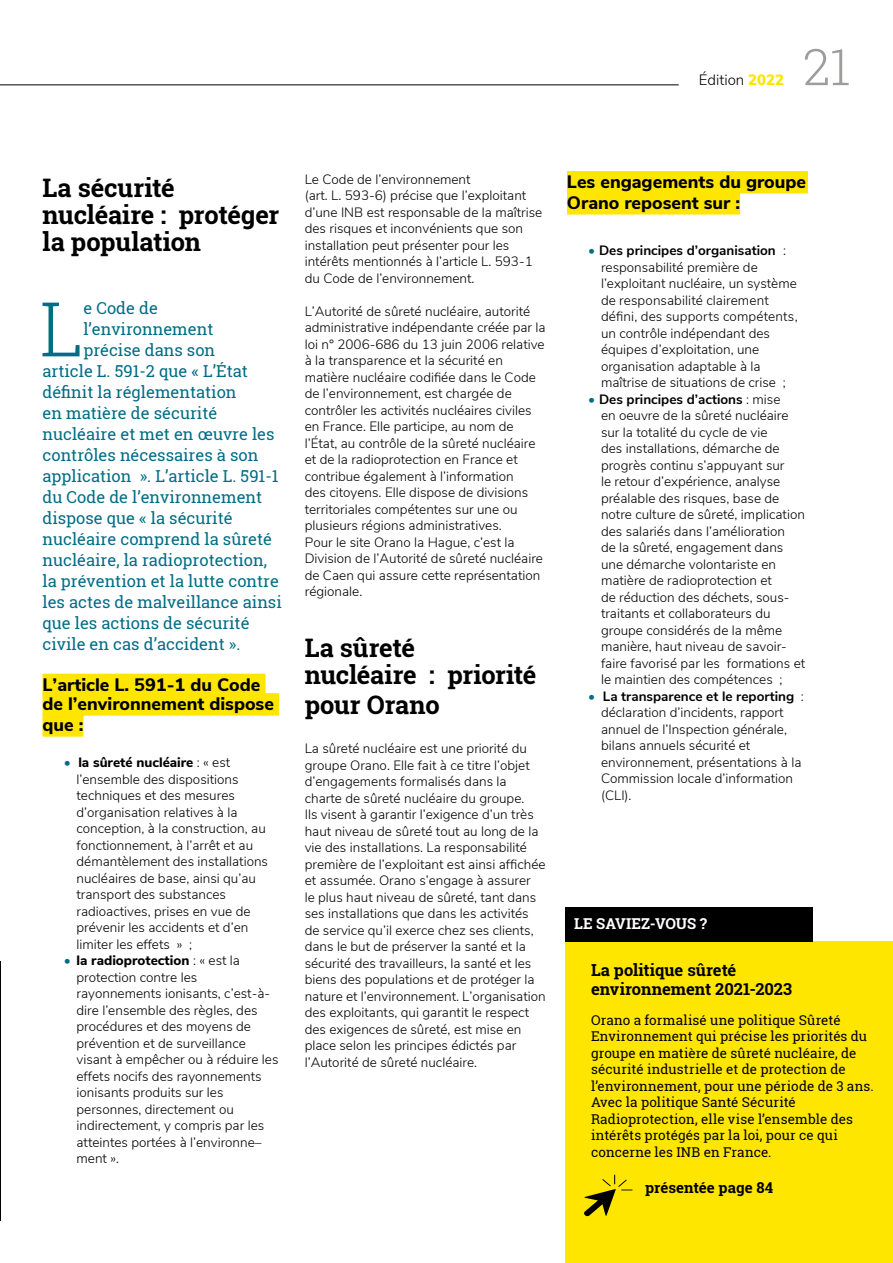
<style>
.page{position:relative;width:893px;height:1263px;background:#fff}
.page>*{position:absolute;margin:0;border:0;box-sizing:border-box;transform-origin:0 0}
.t1{font:300 75.6px "Roboto Slab";color:#006d86}
.t2{font:300 50.4px "Roboto Slab";color:#9d9d9c}
.t3{font:700 25.5px/27px "Roboto Slab";letter-spacing:-.01em;color:#000}
.t4{font:800 18px/20.2px "Nunito Sans";color:#000}
.t5{font:16.5px "Roboto Slab";color:#006d86}
.t6{font:700 16.5px/19.5px "Roboto Slab";color:#000}
.t7{font:700 15px "Roboto Slab";color:#000}
.t8{font:700 15px "Roboto Slab";letter-spacing:.005em;color:#fff}
.t9{font:300 15px "Nunito Sans";color:#000}
.t10{font:300 13.5px/16.5px "Nunito Sans";color:#000}
.t11{font:13.5px/16.5px "Roboto Slab";letter-spacing:.005em;color:#000}
.s1{font-weight:900;color:#ffe600}
.s2{font-weight:800;color:#006d86}
.s3{font-weight:800}
.s4{color:#006d86}
.s5{font-weight:700}
</style>
<div class="page">
<hr style="left:0;top:85px;width:679px;height:1px;background:#000">
<hr style="left:0;top:961px;width:1px;height:259px;background:#000">
<div style="left:43px;top:674px;width:223px;height:22px;background:#ffe600"></div>
<div style="left:43px;top:693px;width:236px;height:23px;background:#ffe600"></div>
<div style="left:43px;top:714px;width:40px;height:23px;background:#ffe600"></div>
<div style="left:567px;top:171px;width:241px;height:23px;background:#ffe600"></div>
<div style="left:567px;top:192px;width:173px;height:23px;background:#ffe600"></div>
<div style="left:566px;top:941px;width:327px;height:322px;background:#ffe600"></div>
<div style="left:566px;top:907px;width:247px;height:34px;background:#000"></div>
<svg style="left:584px;top:1175px;width:49px;height:41px"></svg>
<p class="t9" style="left:699px;top:69px;width:87px">Édition <span class="s1">2022</span></p>
<h2 class="t2" style="left:803px;top:32px;width:49px">21</h2>
<h3 class="t3" style="left:43px;top:174px;width:238px">La sécurité nucléaire : protéger la population</h3>
<h1 class="t1" style="left:40px;top:277px;width:45px">L</h1>
<p class="t5" style="left:83px;top:297px;width:76px">e Code de</p>
<p class="t5" style="left:83px;top:318px;width:132px">l’environnement</p>
<p class="t5" style="left:83px;top:339px;width:133px">précise dans son</p>
<p class="t5" style="left:43px;top:360px;width:207px">article L. 591-2 que « L’État</p>
<p class="t5" style="left:43px;top:381px;width:196px">définit la réglementation</p>
<p class="t5" style="left:43px;top:402px;width:176px">en matière de sécurité</p>
<p class="t5" style="left:43px;top:423px;width:234px">nucléaire et met en œuvre les</p>
<p class="t5" style="left:43px;top:444px;width:217px">contrôles nécessaires à son</p>
<p class="t5" style="left:43px;top:465px;width:238px">application ». L’article L. 591-1</p>
<p class="t5" style="left:43px;top:486px;width:221px">du Code de l’environnement</p>
<p class="t5" style="left:43px;top:507px;width:192px">dispose que « la sécurité</p>
<p class="t5" style="left:43px;top:528px;width:231px">nucléaire comprend la sûreté</p>
<p class="t5" style="left:43px;top:549px;width:226px">nucléaire, la radioprotection,</p>
<p class="t5" style="left:43px;top:570px;width:238px">la prévention et la lutte contre</p>
<p class="t5" style="left:43px;top:591px;width:241px">les actes de malveillance ainsi</p>
<p class="t5" style="left:43px;top:612px;width:209px">que les actions de sécurité</p>
<p class="t5" style="left:43px;top:633px;width:199px">civile en cas d’accident ».</p>
<h3 class="t4" style="left:43px;top:673px;width:233px">L’article L. 591-1 du Code de l’environnement dispose que :</h3>
<p class="t10" style="left:77px;top:754px;width:193px;text-indent:-13px"><span class="s2">•</span> <span class="s3">la sûreté nucléaire</span> : « est l’ensemble des dispositions techniques et des mesures d’organisation relatives à la conception, à la construction, au fonctionnement, à l’arrêt et au démantèlement des installations nucléaires de base, ainsi qu’au transport des substances radioactives, prises en vue de prévenir les accidents et d’en limiter les effets » ;</p>
<p class="t10" style="left:77px;top:952px;width:203px;text-indent:-13px"><span class="s4">•</span> <span class="s3">la radioprotection</span> : « est la protection contre les rayonnements ionisants, c’est-à&shy;dire l’ensemble des règles, des procédures et des moyens de prévention et de surveillance visant à empêcher ou à réduire les effets nocifs des rayonnements ionisants produits sur les personnes, directement ou indirectement, y compris par les atteintes portées à l’environne– ment ».</p>
<p class="t10" style="left:305px;top:170px;width:239px">Le Code de l’environnement<br>(art. L. 593-6) précise que l’exploitant d’une INB est responsable de la maîtrise des risques et inconvénients que son installation peut présenter pour les intérêts mentionnés à l’article L. 593-1 du Code de l’environnement.</p>
<p class="t10" style="left:305px;top:302px;width:242px">L’Autorité de sûreté nucléaire, autorité administrative indépendante créée par la loi n° 2006-686 du 13 juin 2006 relative à la transparence et la sécurité en matière nucléaire codifiée dans le Code de l’environnement, est chargée de contrôler les activités nucléaires civiles en France. Elle participe, au nom de l’État, au contrôle de la sûreté nucléaire et de la radioprotection en France et contribue également à l’information<br>des citoyens. Elle dispose de divisions territoriales compétentes sur une ou plusieurs régions administratives.<br>Pour le site Orano la Hague, c’est la Division de l’Autorité de sûreté nucléaire de Caen qui assure cette représentation régionale.</p>
<h3 class="t3" style="left:305px;top:634px;width:233px">La sûreté<br>nucléaire : priorité</h3>
<h3 class="t3" style="left:305px;top:691px;width:136px">pour Orano</h3>
<p class="t10" style="left:305px;top:739px;width:242px">La sûreté nucléaire est une priorité du groupe Orano. Elle fait à ce titre l’objet d’engagements formalisés dans la charte de sûreté nucléaire du groupe.<br>Ils visent à garantir l’exigence d’un très haut niveau de sûreté tout au long de la vie des installations. La responsabilité première de l’exploitant est ainsi affichée et assumée. Orano s’engage à assurer<br>le plus haut niveau de sûreté, tant dans ses installations que dans les activités de service qu’il exerce chez ses clients, dans le but de préserver la santé et la sécurité des travailleurs, la santé et les biens des populations et de protéger la nature et l’environnement. L’organisation des exploitants, qui garantit le respect des exigences de sûreté, est mise en place selon les principes édictés par l’Autorité de sûreté nucléaire.</p>
<h3 class="t4" style="left:567px;top:171px;width:240px;line-height:21px">Les engagements du groupe<br>Orano reposent sur :</h3>
<p class="t10" style="left:601px;top:241px;width:198px;text-indent:-13px"><span class="s2">•</span> <span class="s5">Des principes d’organisation</span> : responsabilité première de l’exploitant nucléaire, un système de responsabilité clairement défini, des supports compétents, un contrôle indépendant des équipes d’exploitation, une organisation adaptable à la maîtrise de situations de crise ;</p>
<p class="t10" style="left:601px;top:390px;width:206px;text-indent:-13px"><span class="s2">•</span> <span class="s5">Des principes d’actions</span> : mise<br>en oeuvre de la sûreté nucléaire sur la totalité du cycle de vie<br>des installations, démarche de progrès continu s’appuyant sur<br>le retour d’expérience, analyse préalable des risques, base de notre culture de sûreté, implication des salariés dans l’amélioration<br>de la sûreté, engagement dans une démarche volontariste en matière de radioprotection et<br>de réduction des déchets, sous&shy;traitants et collaborateurs du groupe considérés de la même manière, haut niveau de savoir&shy;faire favorisé par les formations et le maintien des compétences ;</p>
<p class="t10" style="left:601px;top:687px;width:204px;text-indent:-13px"><span class="s2">•</span> <span class="s5">La transparence et le reporting</span> : déclaration d’incidents, rapport annuel de l’Inspection générale, bilans annuels sécurité et environnement, présentations à la<br>Commission locale d’information (CLI).</p>
<p class="t8" style="left:574px;top:913px;width:135px">LE SAVIEZ-VOUS ?</p>
<p class="t6" style="left:591px;top:960px;width:203px">La politique sûreté environnement 2021-2023</p>
<p class="t11" style="left:591px;top:1011px;width:284px">Orano a formalisé une politique Sûreté Environnement qui précise les priorités du groupe en matière de sûreté nucléaire, de sécurité industrielle et de protection de l’environnement, pour une période de 3 ans.<br>Avec la politique Santé Sécurité Radioprotection, elle vise l’ensemble des intérêts protégés par la loi, pour ce qui concerne les INB en France.</p>
<p class="t7" style="left:645px;top:1177px;width:130px">présentée page 84</p>
</div>
